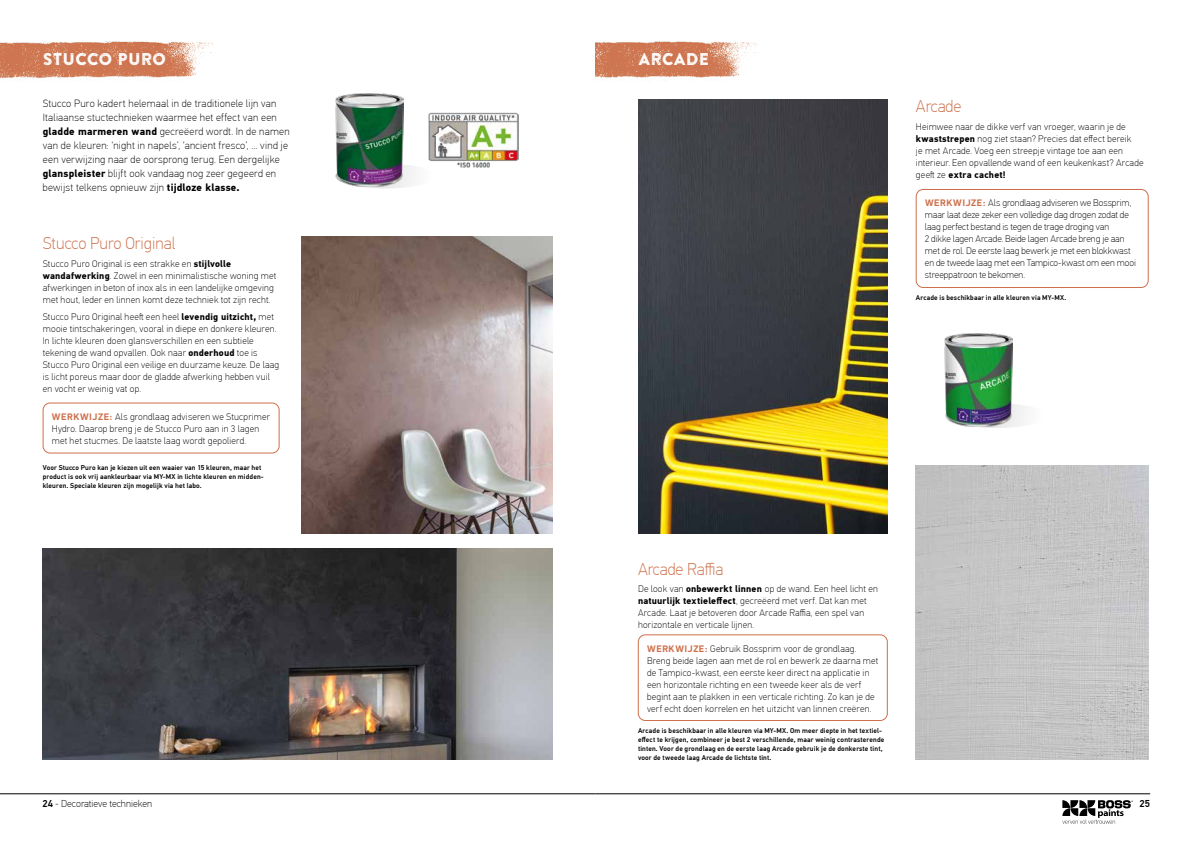
<style>
.page{position:relative;width:1191px;height:842px;background:#fff}
.page>*{position:absolute;margin:0;border:0;box-sizing:border-box;transform-origin:0 0}
.t1{font:100 17px "PF Din Text Pro";color:#cd6f4b}
.t2{font:17px "Brandon Printed Two";color:#fff}
.t3{font:100 10.5px/14px "PF Din Text Pro";letter-spacing:.025em;color:#000}
.t4{font:100 10px "PF Din Text Pro";color:#000}
.t5{font:500 10px "PF Din Text Pro";color:#000}
.t6{font:100 9.5px/12px "PF Din Text Pro";letter-spacing:.02em;color:#000}
.t7{font:100 9.5px/12px "PF Din Text Pro";color:#000}
.t8{font:500 7px/9px "PF Din Text Pro";letter-spacing:.02em;color:#000}
.s1{font-weight:700}
.s2{font-family:"PFDIN Display Pro";font-weight:700;color:#cd6f4b}
.s3{font-weight:500}
</style>
<div class="page">
<hr style="left:0;top:793px;width:595px;height:1px;background:#000">
<hr style="left:595px;top:793px;width:555px;height:1px;background:#000">
<svg style="left:1062px;top:800px;width:70px;height:24px"></svg>
<div style="left:946px;top:403px;width:101px;height:25px;background:#f5f5f5;border-radius:50%"></div>
<div style="left:335px;top:164px;width:102px;height:25px;background:#f6f6f6;border-radius:50%"></div>
<img style="left:43px;top:549px;width:510px;height:211px">
<img style="left:301px;top:236px;width:252px;height:297px">
<div style="left:43px;top:403px;width:236px;height:50px;border:1px solid #cd6f4b;border-radius:7px"></div>
<img style="left:0;top:41px;width:215px;height:41px">
<img style="left:335px;top:93px;width:68px;height:94px">
<img style="left:916px;top:465px;width:232px;height:295px">
<img style="left:638px;top:99px;width:249px;height:434px">
<img style="left:595px;top:41px;width:162px;height:37px">
<img style="left:944px;top:333px;width:68px;height:94px">
<div style="left:916px;top:189px;width:232px;height:99px;border:1px solid #cd6f4b;border-radius:7px"></div>
<div style="left:638px;top:635px;width:249px;height:86px;border:1px solid #cd6f4b;border-radius:7px"></div>
<img style="left:428px;top:113px;width:91px;height:54px">
<h1 class="t2" style="left:43px;top:49px;width:125px">STUCCO PURO</h1>
<p class="t3" style="left:43px;top:97px;width:248px">Stucco Puro kadert helemaal in de traditionele lijn van Italiaanse stuctechnieken waarmee het effect van een <span class="s1">gladde marmeren wand</span> gecreëerd wordt. In de namen van de kleuren: ‘night in napels’, ‘ancient fresco’, … vind je een verwijzing naar de oorsprong terug. Een dergelijke <span class="s1">glanspleister</span> blijft ook vandaag nog zeer gegeerd en bewijst telkens opnieuw zijn <span class="s1">tijdloze klasse.</span></p>
<h1 class="t1" style="left:43px;top:234px;width:134px">Stucco Puro Original</h1>
<p class="t6" style="left:43px;top:258px;width:235px">Stucco Puro Original is een strakke en <span class="s1">stijlvolle wandafwerking</span>. Zowel in een minimalistische woning met afwerkingen in beton of inox als in een landelijke omgeving met hout, leder en linnen komt deze techniek tot zijn recht.</p>
<p class="t6" style="left:43px;top:311px;width:238px">Stucco Puro Original heeft een heel <span class="s1">levendig uitzicht,</span> met mooie tintschakeringen, vooral in diepe en donkere kleuren.<br>In lichte kleuren doen glansverschillen en een subtiele tekening de wand opvallen. Ook naar <span class="s1">onderhoud</span> toe is Stucco Puro Original een veilige en duurzame keuze. De laag is licht poreus maar door de gladde afwerking hebben vuil en vocht er weinig vat op.</p>
<p class="t6" style="left:52px;top:411px;width:220px"><span class="s2">WERKWIJZE:</span> Als grondlaag adviseren we Stucprimer<br>Hydro. Daarop breng je de Stucco Puro aan in 3 lagen met het stucmes. De laatste laag wordt gepolierd.</p>
<p class="t8" style="left:43px;top:463px;width:222px">Voor Stucco Puro kan je kiezen uit een waaier van 15 kleuren, maar het product is ook vrij aankleurbaar via MY-MX in lichte kleuren en midden&shy;kleuren. Speciale kleuren zijn mogelijk via het labo.</p>
<h1 class="t2" style="left:638px;top:49px;width:72px">ARCADE</h1>
<h1 class="t1" style="left:916px;top:96px;width:47px">Arcade</h1>
<p class="t6" style="left:916px;top:121px;width:229px">Heimwee naar de dikke verf van vroeger, waarin je de <span class="s1">kwaststrepen</span> nog ziet staan? Precies dat effect bereik<br>je met Arcade. Voeg een streepje vintage toe aan een interieur. Een opvallende wand of een keukenkast? Arcade geeft ze <span class="s1">extra cachet!</span></p>
<p class="t7" style="left:925px;top:197px;width:212px"><span class="s2">WERKWIJZE:</span> Als grondlaag adviseren we Bossprim, maar laat deze zeker een volledige dag drogen zodat de laag perfect bestand is tegen de trage droging van<br>2 dikke lagen Arcade. Beide lagen Arcade breng je aan met de rol. De eerste laag bewerk je met een blokkwast en de tweede laag met een Tampico-kwast om een mooi streeppatroon te bekomen.</p>
<p class="t8" style="left:916px;top:293px;width:152px">Arcade is beschikbaar in alle kleuren via MY-MX.</p>
<h1 class="t1" style="left:638px;top:559px;width:87px">Arcade Raffia</h1>
<p class="t6" style="left:638px;top:583px;width:241px">De look van <span class="s1">onbewerkt linnen</span> op de wand. Een heel licht en <span class="s1">natuurlijk textieleffect</span>, gecreëerd met verf. Dat kan met Arcade. Laat je betoveren door Arcade Raffia, een spel van horizontale en verticale lijnen.</p>
<p class="t6" style="left:647px;top:643px;width:233px"><span class="s2">WERKWIJZE:</span> Gebruik Bossprim voor de grondlaag.<br>Breng beide lagen aan met de rol en bewerk ze daarna met de Tampico-kwast, een eerste keer direct na applicatie in een horizontale richting en een tweede keer als de verf begint aan te plakken in een verticale richting. Zo kan je de verf echt doen korrelen en het uitzicht van linnen creëren.</p>
<p class="t8" style="left:638px;top:726px;width:248px">Arcade is beschikbaar in alle kleuren via MY-MX. Om meer diepte in het textiel&shy;effect te krijgen, combineer je best 2 verschillende, maar weinig contrasterende tinten. Voor de grondlaag en de eerste laag Arcade gebruik je de donkerste tint, voor de tweede laag Arcade de lichtste tint.</p>
<p class="t4" style="left:43px;top:798px;width:111px"><span class="s3">24</span> - Decoratieve technieken</p>
<p class="t5" style="left:1139px;top:798px;width:12px">25</p>
</div>
